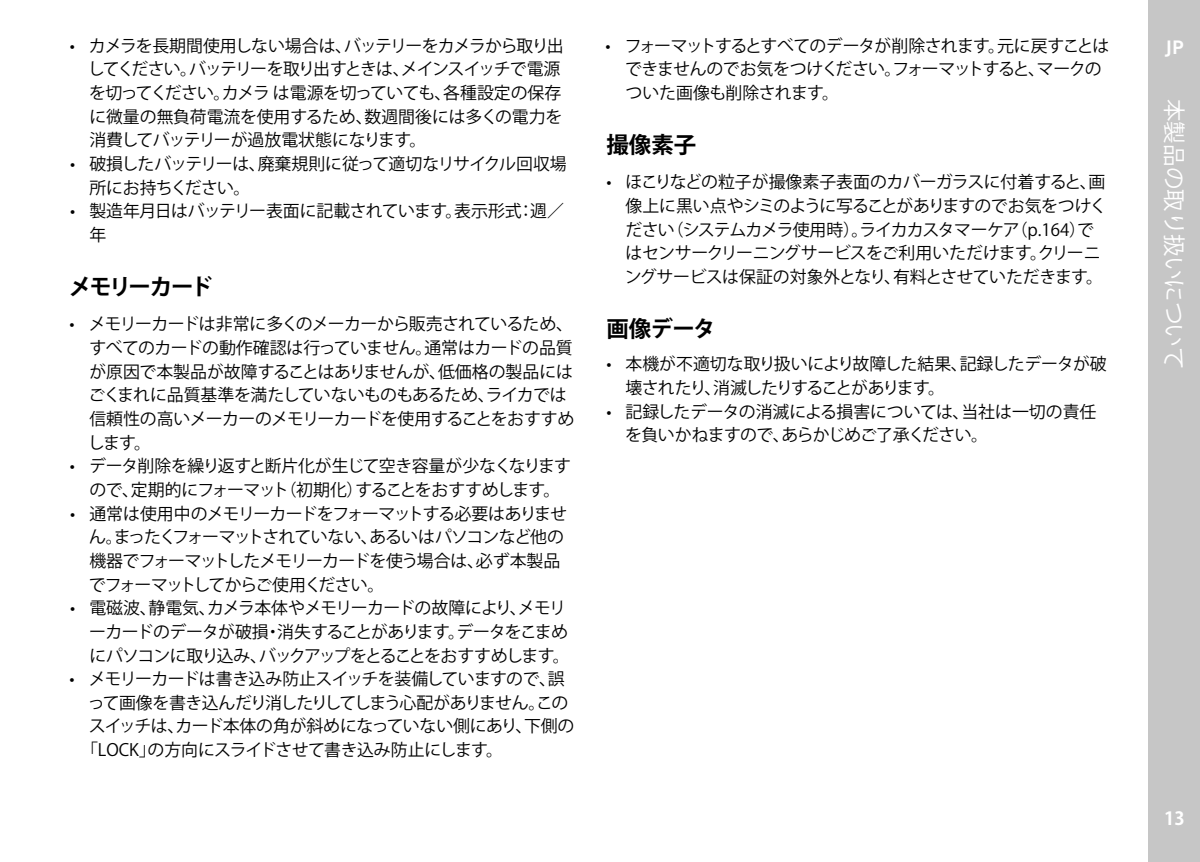
<style>
.page{position:relative;width:1200px;height:862px;background:#fff}
.page>*{position:absolute;margin:0;border:0;box-sizing:border-box;transform-origin:0 0}
.t1{font:22.5px "Koz Go Pr 6 N";color:#fff}
.Heading____Heading_0{font:700 22.5px "Koz Go Pr 6 N";letter-spacing:-.05em;color:#000}
.Heading____Heading_0-2{font:700 22.5px "Koz Go Pr 6 N";letter-spacing:-.105em;color:#000}
.t2{font:700 20.25px "Corporate S";color:#fff}
.t3{font:700 18px "Koz Go Pr 6 N";color:#fff}
.t4{font:16.88px/23.6px "Koz Go Pr 6 N";letter-spacing:-.04em;color:#000}
.t5{font:16.88px "Koz Go Pr 6 N";letter-spacing:-.07em;color:#000}
.t6{font:16.88px "Koz Go Pr 6 N";letter-spacing:-.015em;color:#000}
</style>
<div class="page">
<div style="left:1148px;top:0;width:51px;height:861px;background:#c6c6c6"></div>
<p class="t4" style="left:88px;top:34px;width:477px;text-indent:-18px">• カメラを長期間使用しない場合は、バッテリーをカメラから取り出してください。バッテリーを取り出すときは、メインスイッチで電源を切ってください。カメラ は電源を切っていても、各種設定の保存に微量の無負荷電流を使用するため、数週間後には多くの電力を消費してバッテリーが過放電状態になります。</p>
<p class="t4" style="left:89px;top:152px;width:479px;text-indent:-19px">• 破損したバッテリーは、廃棄規則に従って適切なリサイクル回収場所にお持ちください。</p>
<p class="t4" style="left:89px;top:200px;width:476px;text-indent:-19px">• 製造年月日はバッテリー表面に記載されています。表示形式：週／年</p>
<p class="Heading____Heading_0-2" style="left:69px;top:274px;width:145px">メモリーカード</p>
<p class="t4" style="left:88px;top:312px;width:488px;text-indent:-18px">• メモリーカードは非常に多くのメーカーから販売されているため、すべてのカードの動作確認は行っていません。通常はカードの品質が原因で本製品が故障することはありませんが、低価格の製品にはごくまれに品質基準を満たしていないものもあるため、ライカでは信頼性の高いメーカーのメモリーカードを使用することをおすすめします。</p>
<p class="t4" style="left:70px;top:454px;width:502px;text-align:center">• データ削除を繰り返すと断片化が生じて空き容量が少なくなりますので、定期的にフォーマット（初期化）することをおすすめします。</p>
<p class="t4" style="left:89px;top:501px;width:479px;text-indent:-19px">• 通常は使用中のメモリーカードをフォーマットする必要はありません。まったくフォーマットされていない、あるいはパソコンなど他の機器でフォーマットしたメモリーカードを使う場合は、必ず本製品でフォーマットしてからご使用ください。</p>
<p class="t4" style="left:89px;top:596px;width:482px;text-indent:-19px">• 電磁波、静電気、カメラ本体やメモリーカードの故障により、メモリーカードのデータが破損・消失することがあります。データをこまめにパソコンに取り込み、バックアップをとることをおすすめします。</p>
<p class="t4" style="left:69px;top:667px;width:496px">• メモリーカードは書き込み防止スイッチを装備していますので、誤</p>
<p class="t5" style="left:88px;top:692px;width:482px">って画像を書き込んだり消したりしてしまう心配がありません。この</p>
<p class="t6" style="left:89px;top:716px;width:487px">スイッチは、カード本体の角が斜めになっていない側にあり、下側の</p>
<p class="t4" style="left:81px;top:738px;width:423px">「LOCK」の方向にスライドさせて書き込み防止にします。</p>
<p class="t4" style="left:625px;top:34px;width:485px;text-indent:-19px">• フォーマットするとすべてのデータが削除されます。元に戻すことはできませんのでお気をつけください。フォーマットすると、マークのついた画像も削除されます。</p>
<p class="Heading____Heading_0" style="left:606px;top:132px;width:91px">撮像素子</p>
<p class="t4" style="left:624px;top:171px;width:483px;text-indent:-18px">• ほこりなどの粒子が撮像素子表面のカバーガラスに付着すると、画像上に黒い点やシミのように写ることがありますのでお気をつけください（システムカメラ使用時）。ライカカスタマーケア（p.164）ではセンサークリーニングサービスをご利用いただけます。クリーニングサービスは保証の対象外となり、有料とさせていただきます。</p>
<p class="Heading____Heading_0" style="left:606px;top:316px;width:111px">画像データ</p>
<p class="t4" style="left:625px;top:352px;width:482px;text-indent:-19px">• 本機が不適切な取り扱いにより故障した結果、記録したデータが破壊されたり、消滅したりすることがあります。</p>
<p class="t4" style="left:625px;top:399px;width:472px;text-indent:-19px">• 記録したデータの消滅による損害については、当社は一切の責任を負いかねますので、あらかじめご了承ください。</p>
<p class="t2" style="left:1164px;top:32px;width:20px">JP</p>
<p class="t1" style="left:1186px;top:99px;width:271px;rotate:90deg">本製品の取り扱いについて</p>
<p class="t3" style="left:1163px;top:808px;width:22px">13</p>
</div>
